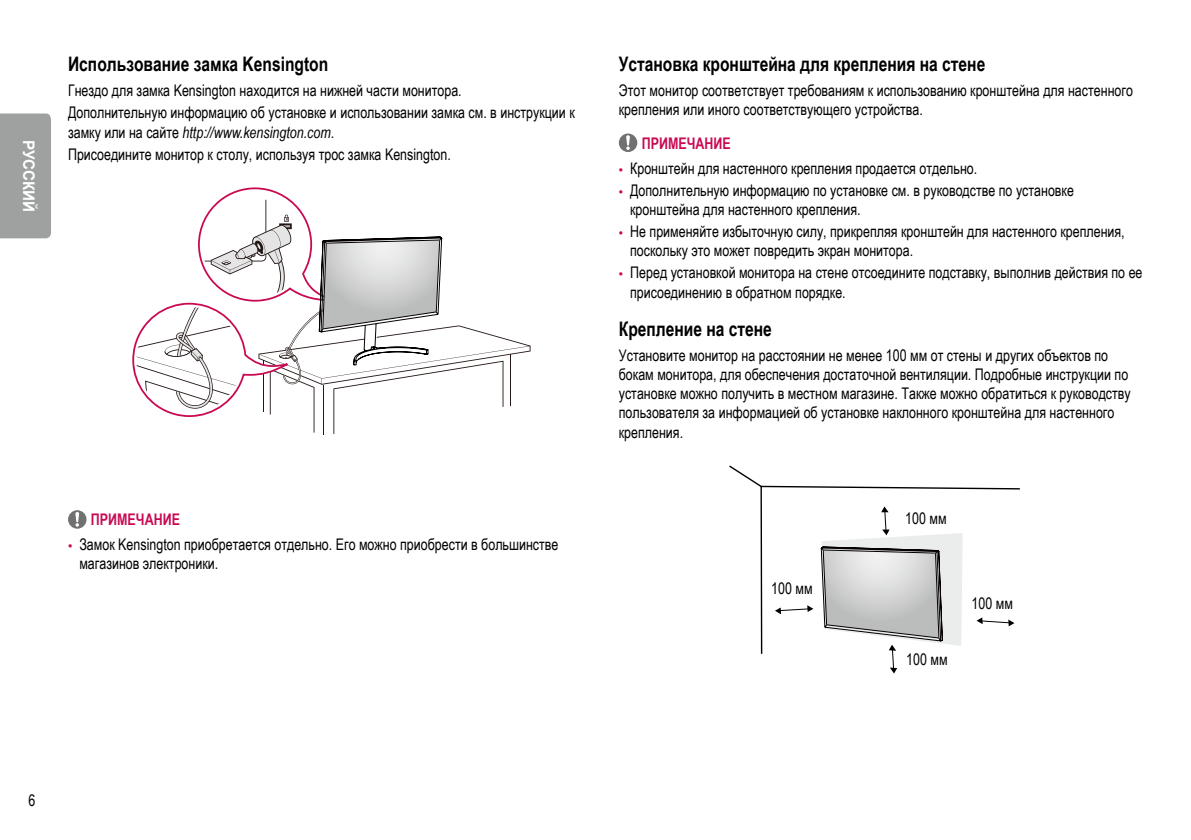
<style>
.page{position:relative;width:1191px;height:840px;background:#fff}
.page>*{position:absolute;margin:0;border:0;box-sizing:border-box;transform-origin:0 0}
.t1{font:700 20px "Arial Narrow";color:#000;scale:.95 1}
.t2{font:16px/19.2px "Arial Narrow";color:#000;scale:.95 1}
.t3{font:700 16px "Arial Narrow";color:#c90a53;scale:.95 1}
.t4{font:700 16px "Arial";color:#fff;scale:.95 1}
.s1{font-style:italic}
.s2{font-family:"LG Smart";color:#c90a53}
</style>
<div class="page">
<div style="left:0;top:113px;width:51px;height:125px;background:#9fa0a0"></div>
<hr style="left:324px;top:385px;width:1px;height:50px;background:#231815">
<svg style="left:132px;top:187px;width:398px;height:246px"></svg>
<svg style="left:68px;top:510px;width:18px;height:18px"></svg>
<svg style="left:619px;top:133px;width:18px;height:19px"></svg>
<svg style="left:729px;top:465px;width:291px;height:189px"></svg>
<svg style="left:768px;top:485px;width:194px;height:189px"></svg>
<p class="t4" style="left:40px;top:140px;width:78px;rotate:90deg">РУССКИЙ</p>
<p class="t1" style="left:68px;top:49px;width:275px">Использование замка Kensington</p>
<p class="t2" style="left:68px;top:79px;width:535px;line-height:22px">Гнездо для замка Kensington находится на нижней части монитора.<br>Дополнительную информацию об установке и использовании замка см. в инструкции к</p>
<p class="t2" style="left:68px;top:120px;width:404px;line-height:22px">замку или на сайте <span class="s1">http://www.kensington.com</span>.<br>Присоедините монитор к столу, используя трос замка Kensington.</p>
<p class="t3" style="left:91px;top:507px;width:95px">ПРИМЕЧАНИЕ</p>
<p class="t2" style="left:79px;top:534px;width:506px;text-indent:-11px"><span class="s2">•</span> Замок Kensington приобретается отдельно. Его можно приобрести в большинстве магазинов электроники.</p>
<p class="t1" style="left:619px;top:49px;width:387px">Установка кронштейна для крепления на стене</p>
<p class="t2" style="left:619px;top:80px;width:542px">Этот монитор соответствует требованиям к использованию кронштейна для настенного крепления или иного соответствующего устройства.</p>
<p class="t3" style="left:641px;top:131px;width:95px">ПРИМЕЧАНИЕ</p>
<p class="t2" style="left:619px;top:158px;width:379px"><span class="s2">•</span> Кронштейн для настенного крепления продается отдельно.</p>
<p class="t2" style="left:630px;top:180px;width:468px;text-indent:-11px"><span class="s2">•</span> Дополнительную информацию по установке см. в руководстве по установке кронштейна для настенного крепления.</p>
<p class="t2" style="left:630px;top:221px;width:522px;text-indent:-11px"><span class="s2">•</span> Не применяйте избыточную силу, прикрепляя кронштейн для настенного крепления, поскольку это может повредить экран монитора.</p>
<p class="t2" style="left:630px;top:262px;width:541px;text-indent:-11px"><span class="s2">•</span> Перед установкой монитора на стене отсоедините подставку, выполнив действия по ее присоединению в обратном порядке.</p>
<p class="t1" style="left:619px;top:313px;width:163px">Крепление на стене</p>
<p class="t2" style="left:619px;top:344px;width:540px">Установите монитор на расстоянии не менее 100 мм от стены и других объектов по бокам монитора, для обеспечения достаточной вентиляции. Подробные инструкции по установке можно получить в местном магазине. Также можно обратиться к руководству пользователя за информацией об установке наклонного кронштейна для настенного крепления.</p>
<p class="t2" style="left:771px;top:577px;width:45px">100 мм</p>
<p class="t2" style="left:905px;top:508px;width:45px">100 мм</p>
<p class="t2" style="left:906px;top:648px;width:45px">100 мм</p>
<p class="t2" style="left:971px;top:592px;width:45px">100 мм</p>
<p class="t2" style="left:28px;top:790px;width:9px">6</p>
</div>
